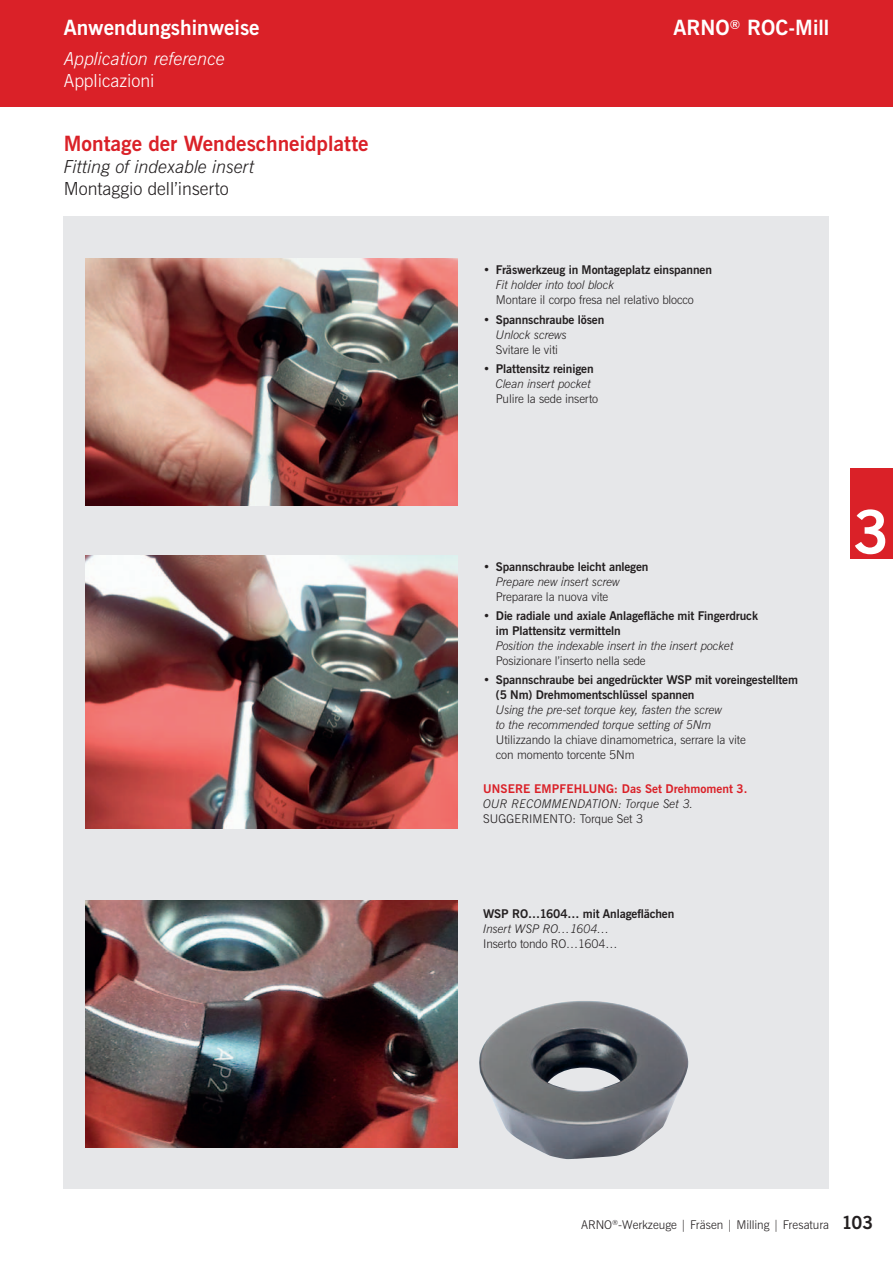
<style>
.page{position:relative;width:893px;height:1263px;background:#fff}
.page>*{position:absolute;margin:0;border:0;box-sizing:border-box;transform-origin:0 0}
.t1{font:700 60px "News Gothic";color:#fff}
.t2{font:700 21px "News Gothic";color:#fff}
.t3{font:700 21px "News Gothic";color:#da2128}
.t4{font:italic 300 18px "News Gothic";color:#231f20}
.t5{font:300 18px "News Gothic L";color:#231f20}
.t6{font:italic 300 18px "News Gothic";color:#fff}
.t7{font:300 18px "News Gothic L";color:#fff}
.t8{font:700 18px "News Gothic";color:#231f20}
.t9{font:700 12px/15px "News Gothic";letter-spacing:-.01em;color:#231f20}
.t10{font:300 12px/15px "News Gothic L";letter-spacing:-.01em;color:#231f20}
.t11{font:italic 300 12px/15px "News Gothic";letter-spacing:-.01em;color:#231f20}
.t12{font:700 12px "News Gothic";color:#da2128}
</style>
<div class="page">
<div style="left:850px;top:468px;width:43px;height:90px;background:#da2128"></div>
<div style="left:0;top:0;width:893px;height:106px;background:#da2128"></div>
<div style="left:64px;top:216px;width:765px;height:972px;background:#e6e7e9"></div>
<img style="left:85px;top:259px;width:372px;height:247px">
<img style="left:85px;top:555px;width:372px;height:273px">
<img style="left:85px;top:900px;width:372px;height:247px">
<img style="left:479px;top:1001px;width:210px;height:158px">
<h2 class="t2" style="left:64px;top:13px;width:197px">Anwendungshinweise</h2>
<h2 class="t2" style="left:673px;top:13px;width:157px">ARNO<sup>®</sup> ROC-Mill</h2>
<h3 class="t6" style="left:64px;top:47px;width:163px">Application reference</h3>
<h3 class="t7" style="left:64px;top:69px;width:92px">Applicazioni</h3>
<h2 class="t3" style="left:64px;top:130px;width:306px">Montage der Wendeschneidplatte</h2>
<h3 class="t4" style="left:64px;top:155px;width:192px">Fitting of indexable insert</h3>
<h3 class="t5" style="left:64px;top:177px;width:166px">Montaggio dell’inserto</h3>
<p class="t9" style="left:483px;top:263px;width:230px">• Fräswerkzeug in Montageplatz einspannen</p>
<p class="t11" style="left:496px;top:278px;width:120px">Fit holder into tool block</p>
<p class="t10" style="left:496px;top:293px;width:199px">Montare il corpo fresa nel relativo blocco</p>
<p class="t9" style="left:483px;top:312px;width:123px">• Spannschraube lösen</p>
<p class="t11" style="left:496px;top:327px;width:73px">Unlock screws</p>
<p class="t10" style="left:496px;top:342px;width:64px">Svitare le viti</p>
<p class="t9" style="left:483px;top:361px;width:112px">• Plattensitz reinigen</p>
<p class="t11" style="left:496px;top:376px;width:97px">Clean insert pocket</p>
<p class="t10" style="left:496px;top:391px;width:104px">Pulire la sede inserto</p>
<p class="t9" style="left:483px;top:559px;width:167px">• Spannschraube leicht anlegen</p>
<p class="t11" style="left:496px;top:574px;width:126px">Prepare new insert screw</p>
<p class="t10" style="left:496px;top:589px;width:114px">Preparare la nuova vite</p>
<p class="t9" style="left:496px;top:608px;width:264px;text-indent:-13px">• Die radiale und axiale Anlagefläche mit Fingerdruck im Plattensitz vermitteln</p>
<p class="t11" style="left:496px;top:638px;width:239px">Position the indexable insert in the insert pocket</p>
<p class="t10" style="left:496px;top:653px;width:151px">Posizionare l’inserto nella sede</p>
<p class="t9" style="left:496px;top:673px;width:304px;text-indent:-13px">• Spannschraube bei angedrückter WSP mit voreingestelltem (5 Nm) Drehmomentschlüssel spannen</p>
<p class="t11" style="left:496px;top:702px;width:228px">Using the pre-set torque key, fasten the screw to the recommended torque setting of 5Nm</p>
<p class="t10" style="left:496px;top:732px;width:251px">Utilizzando la chiave dinamometrica, serrare la vite con momento torcente 5Nm</p>
<p class="t12" style="left:483px;top:781px;width:16px">Unsere</p>
<p class="t12" style="left:534px;top:781px;width:17px">Empfehlung</p>
<p class="t12" style="left:614px;top:781px;width:135px">: Das Set Drehmoment 3.</p>
<p class="t11" style="left:483px;top:797px;width:53px">OUR Recomm</p>
<p class="t11" style="left:562px;top:797px;width:15px">endation</p>
<p class="t11" style="left:618px;top:797px;width:77px">: Torque Set 3.</p>
<p class="t10" style="left:483px;top:812px;width:16px">Suggerimento</p>
<p class="t10" style="left:573px;top:812px;width:72px">: Torque Set 3</p>
<p class="t9" style="left:483px;top:906px;width:193px">WSP RO…1604… mit Anlageflächen</p>
<p class="t11" style="left:483px;top:921px;width:128px">Insert WSP RO…1604…</p>
<p class="t10" style="left:483px;top:936px;width:136px">Inserto tondo RO…1604…</p>
<h1 class="t1" style="left:853px;top:492px;width:38px">3</h1>
<p class="t10" style="left:581px;top:1217px;width:250px">ARNO<sup>®</sup>-Werkzeuge | Fräsen | Milling | Fresatura</p>
<h3 class="t8" style="left:842px;top:1210px;width:33px">103</h3>
</div>
